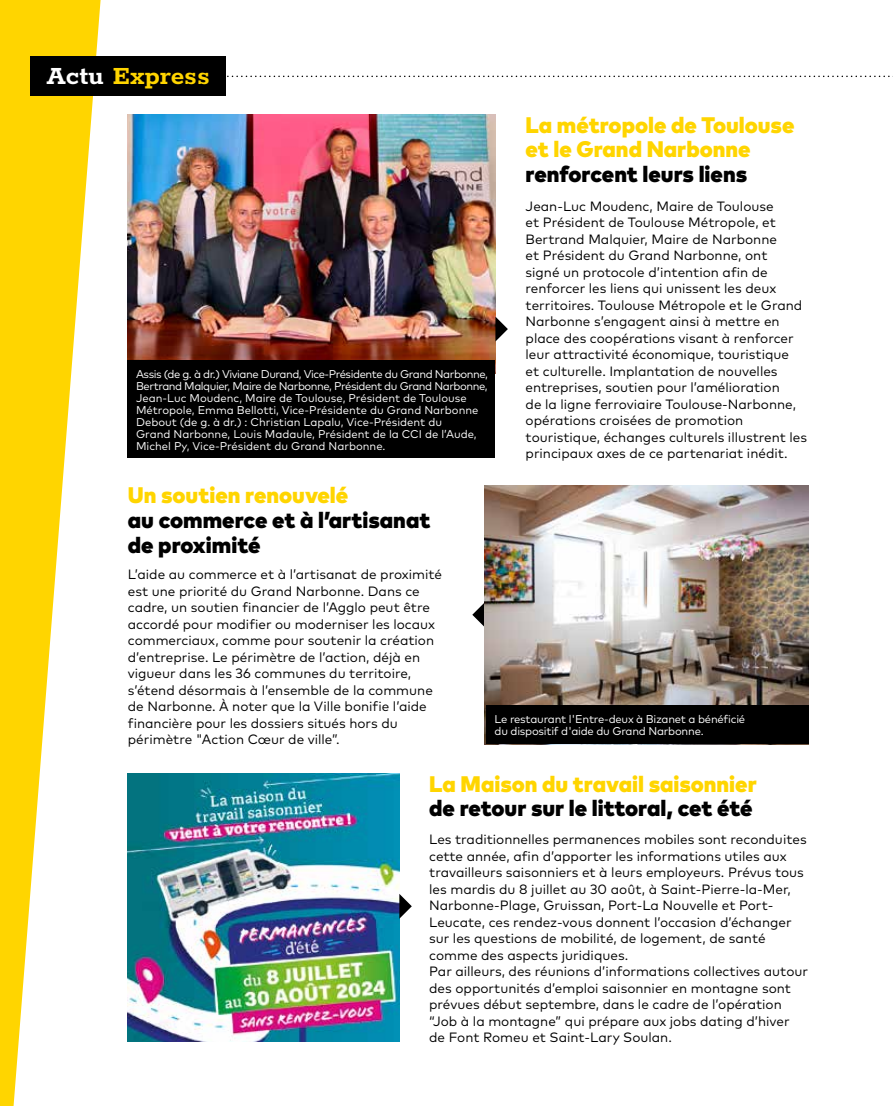
<style>
.page{position:relative;width:893px;height:1106px;background:#fff}
.page>*{position:absolute;margin:0;border:0;box-sizing:border-box;transform-origin:0 0}
.t1{font:700 28.5px "Rokkitt";color:#ffd500}
.t2{font:900 22.5px/24.8px "Mark Pro";color:#ffd500}
.t3{font:900 22.5px/24.8px "Mark Pro";color:#000}
.t4{font:13.5px/16.5px "Mark Pro";color:#000}
.t5{font:11.25px/12px "Mark Pro";letter-spacing:-.005em;color:#fff}
.s1{color:#fff}
</style>
<div class="page">
<svg style="left:0;top:0;width:101px;height:1106px;fill:#ffd500"></svg>
<svg style="left:227px;top:76px;width:666px;height:1px"></svg>
<img style="left:128px;top:115px;width:367px;height:245px">
<svg style="left:495px;top:316px;width:13px;height:25px"></svg>
<div style="left:30px;top:56px;width:196px;height:40px;background:#000"></div>
<img style="left:127px;top:774px;width:272px;height:267px">
<svg style="left:399px;top:894px;width:13px;height:24px"></svg>
<svg style="left:472px;top:602px;width:13px;height:25px"></svg>
<img style="left:485px;top:485px;width:323px;height:259px">
<div style="left:128px;top:360px;width:367px;height:98px;background:#000"></div>
<div style="left:486px;top:706px;width:322px;height:38px;background:#000"></div>
<h1 class="t1" style="left:46px;top:55px;width:165px"><span class="s1">Actu</span> Express</h1>
<p class="t5" style="left:136px;top:367px;width:353px">Assis (de g. à dr.) Viviane Durand, Vice-Présidente du Grand Narbonne, Bertrand Malquier, Maire de Narbonne, Président du Grand Narbonne, Jean-Luc Moudenc, Maire de Toulouse, Président de Toulouse Métropole, Emma Bellotti, Vice-Présidente du Grand Narbonne Debout (de g. à dr.) : Christian Lapalu, Vice-Président du<br>Grand Narbonne, Louis Madaule, Président de la CCI de l’Aude, Michel Py, Vice-Président du Grand Narbonne.</p>
<h2 class="t2" style="left:526px;top:110px;width:270px">La métropole de Toulouse et le Grand Narbonne</h2>
<h2 class="t3" style="left:526px;top:160px;width:223px">renforcent leurs liens</h2>
<p class="t4" style="left:526px;top:196px;width:283px">Jean-Luc Moudenc, Maire de Toulouse<br>et Président de Toulouse Métropole, et Bertrand Malquier, Maire de Narbonne<br>et Président du Grand Narbonne, ont<br>signé un protocole d’intention afin de renforcer les liens qui unissent les deux territoires. Toulouse Métropole et le Grand Narbonne s’engagent ainsi à mettre en place des coopérations visant à renforcer leur attractivité économique, touristique<br>et culturelle. Implantation de nouvelles entreprises, soutien pour l’amélioration<br>de la ligne ferroviaire Toulouse-Narbonne, opérations croisées de promotion touristique, échanges culturels illustrent les principaux axes de ce partenariat inédit.</p>
<h2 class="t2" style="left:128px;top:481px;width:222px">Un soutien renouvelé</h2>
<h2 class="t3" style="left:128px;top:506px;width:304px">au commerce et à l’artisanat de proximité</h2>
<p class="t4" style="left:128px;top:565px;width:316px">L’aide au commerce et à l’artisanat de proximité est une priorité du Grand Narbonne. Dans ce cadre, un soutien financier de l’Agglo peut être accordé pour modifier ou moderniser les locaux commerciaux, comme pour soutenir la création d’entreprise. Le périmètre de l’action, déjà en vigueur dans les 36 communes du territoire, s’étend désormais à l’ensemble de la commune de Narbonne. À noter que la Ville bonifie l’aide financière pour les dossiers situés hors du périmètre "Action Cœur de ville”.</p>
<p class="t5" style="left:495px;top:712px;width:252px">Le restaurant l'Entre-deux à Bizanet a bénéficié du dispositif d'aide du Grand Narbonne.</p>
<h2 class="t2" style="left:429px;top:769px;width:329px">La Maison du travail saisonnier</h2>
<h2 class="t3" style="left:429px;top:794px;width:325px">de retour sur le littoral, cet été</h2>
<p class="t4" style="left:429px;top:830px;width:380px">Les traditionnelles permanences mobiles sont reconduites cette année, afin d’apporter les informations utiles aux travailleurs saisonniers et à leurs employeurs. Prévus tous les mardis du 8 juillet au 30 août, à Saint-Pierre-la-Mer, Narbonne-Plage, Gruissan, Port-La Nouvelle et Port-Leucate, ces rendez-vous donnent l’occasion d’échanger sur les questions de mobilité, de logement, de santé comme des aspects juridiques.<br>Par ailleurs, des réunions d’informations collectives autour des opportunités d’emploi saisonnier en montagne sont prévues début septembre, dans le cadre de l’opération “Job à la montagne” qui prépare aux jobs dating d’hiver de Font Romeu et Saint-Lary Soulan.</p>
</div>
